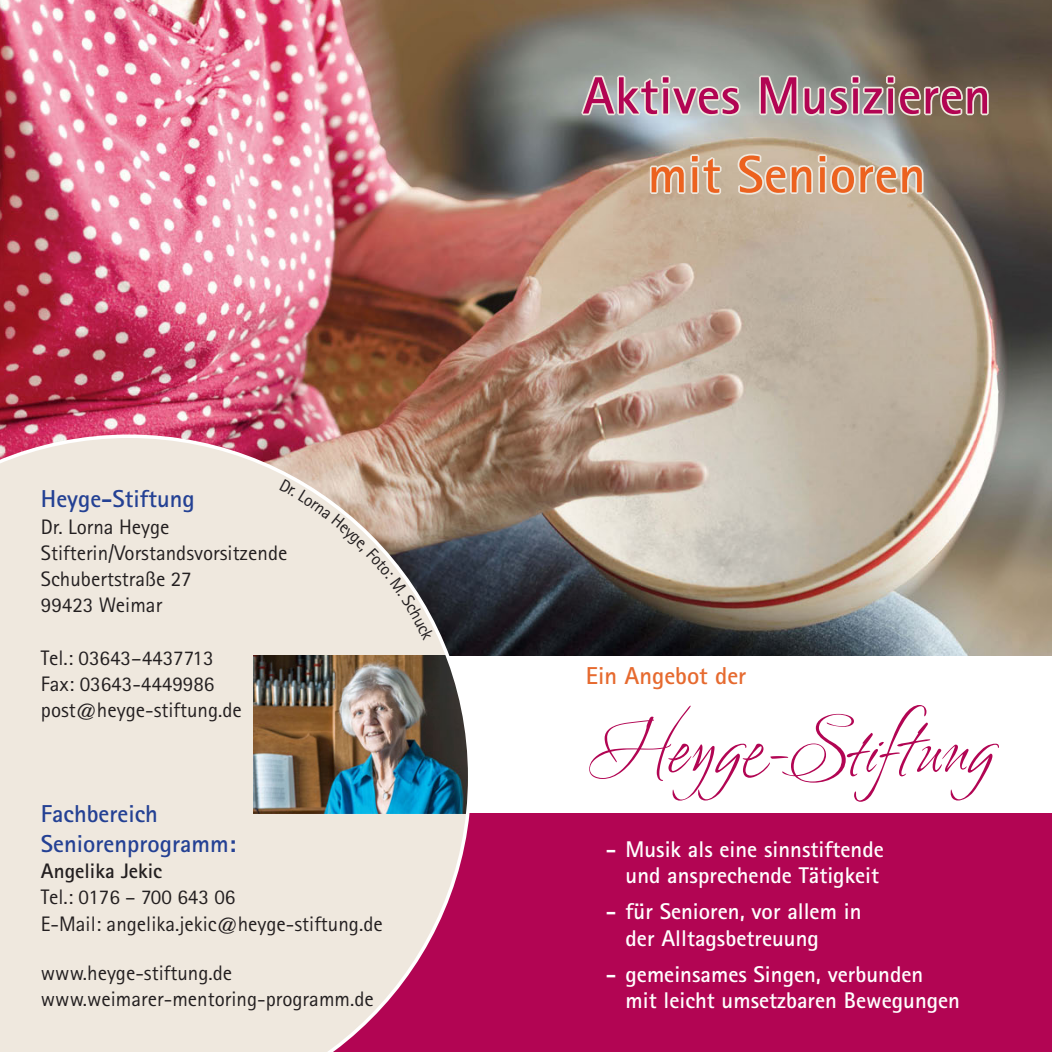
<style>
.page{position:relative;width:1052px;height:1052px;background:#fff}
.page>*{position:absolute;margin:0;border:0;box-sizing:border-box;transform-origin:0 0}
.t1{font:700 52.5px "Agfa Rotis Sans Serif";letter-spacing:.01em;color:#b20553}
.t2{font:700 52.5px "Agfa Rotis Sans Serif";letter-spacing:.01em;color:#ec621f}
.t3{font:700 24.5px/29.4px "Agfa Rotis Sans Serif";color:#244194}
.t4{font:700 24.5px "Agfa Rotis Sans Serif";color:#e66a2f}
.t5{font:700 22.75px/26.2px "Agfa Rotis Sans Serif";color:#fff}
.t6{font:21px/26.2px "Agfa Rotis Sans Serif";color:#231f20}
.t7{font:700 21px "Agfa Rotis Sans Serif";color:#231f20}
</style>
<div class="page">
<div style="left:0;top:814px;width:1052px;height:238px;background:#b20553"></div>
<img style="left:0;top:0;width:1052px;height:655px">
<svg style="left:0;top:434px;width:471px;height:618px;background:#d5c7c2"></svg>
<svg style="left:578px;top:73px;width:164px;height:45px;background:#c2c4bf"></svg>
<svg style="left:757px;top:74px;width:233px;height:44px;background:#b0aa9f"></svg>
<svg style="left:648px;top:152px;width:75px;height:189px;background:#c8b3a0"></svg>
<svg style="left:736px;top:152px;width:189px;height:44px;background:#d3c8b8"></svg>
<svg style="left:589px;top:705px;width:410px;height:97px"></svg>
<svg style="left:279px;top:479px;width:155px;height:162px;background:#d8cec3"></svg>
<p class="t3" style="left:41px;top:484px;width:155px">Heyge-Stiftung</p>
<p class="t6" style="left:41px;top:513px;width:248px">Dr. Lorna Heyge<br>Stifterin/Vorstandsvorsitzende<br>Schubertstraße 27<br>99423 Weimar</p>
<p class="t6" style="left:41px;top:644px;width:202px">Tel.: 03643–4437713<br>Fax: 03643-4449986 post@heyge-stiftung.de</p>
<p class="t3" style="left:41px;top:799px;width:197px">Fachbereich<br>Seniorenprogramm:</p>
<p class="t7" style="left:41px;top:857px;width:123px">Angelika Jekic</p>
<p class="t6" style="left:41px;top:884px;width:343px">Tel.: 0176 – 700 643 06<br>E-Mail: angelika.jekic@heyge-stiftung.de</p>
<p class="t6" style="left:41px;top:959px;width:334px">www.heyge-stiftung.de www.weimarer-mentoring-programm.de</p>
<h1 class="t1" style="left:582px;top:62px;width:410px">Aktives Musizieren</h1>
<h1 class="t2" style="left:647px;top:141px;width:279px">mit Senioren</h1>
<p class="t4" style="left:586px;top:660px;width:162px">Ein Angebot der</p>
<p class="t5" style="left:606px;top:835px;width:280px;text-align:right">- Musik als eine sinnstiftende und ansprechende Tätigkeit</p>
<p class="t5" style="left:625px;top:898px;width:237px;text-indent:-20px">- für Senioren, vor allem in der Alltagsbetreuung</p>
<p class="t5" style="left:625px;top:960px;width:336px;text-indent:-20px">- gemeinsames Singen, verbunden mit leicht umsetzbaren Bewegungen</p>
</div>
